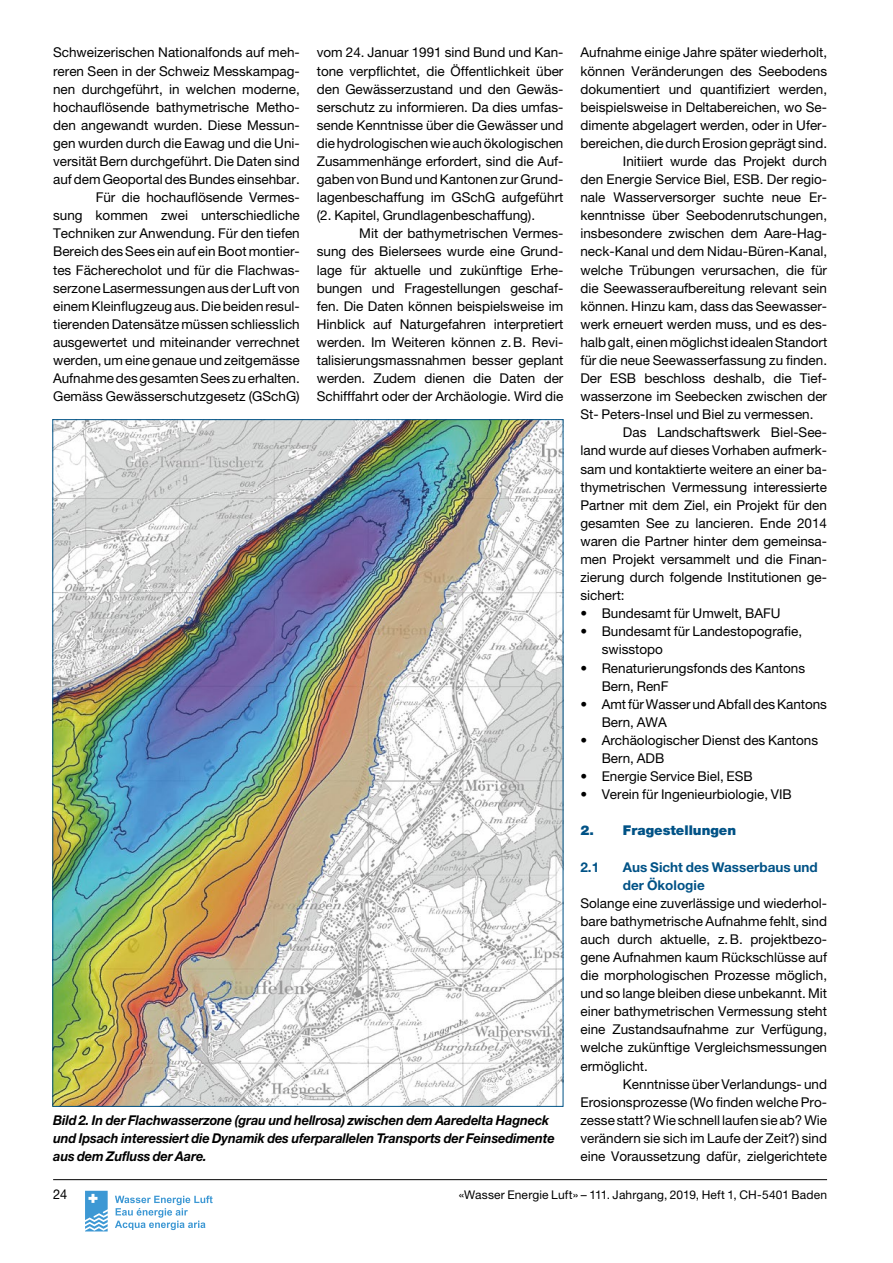
<style>
.page{position:relative;width:893px;height:1263px;background:#fff}
.page>*{position:absolute;margin:0;border:0;box-sizing:border-box;transform-origin:0 0}
.t1{font:13.5px/18.1px "Helvetica Neue";color:#000}
.t2{font:italic 700 13.5px/18.1px "Helvetica Neue";letter-spacing:-.01em;color:#000;scale:.95 1}
.t3{font:700 13.5px/18.1px "Helvetica Neue";color:#005286}
.t4{font:900 13.5px "Helvetica Neue";color:#005286}
.t5{font:13.5px "Helvetica Neue";color:#000;scale:.95 1}
.t6{font:12px "Helvetica Neue";letter-spacing:.01em;color:#000}
</style>
<div class="page">
<hr style="left:53px;top:1179px;width:774px;height:1px;background:#000">
<svg style="left:85px;top:1191px;width:23px;height:40px"></svg>
<svg style="left:115px;top:1195px;width:98px;height:35px"></svg>
<img style="left:54px;top:421px;width:507px;height:684px">
<p class="t1" style="left:53px;top:43px;width:248px;text-align:right">Schweizerischen Nationalfonds auf meh&shy;reren Seen in der Schweiz Messkampag&shy;nen durchgeführt, in welchen moderne, hochauflösende bathymetrische Metho&shy;den angewandt wurden. Diese Messun&shy;gen wurden durch die Eawag und die Uni&shy;versität Bern durchgeführt. Die Daten sind auf dem Geoportal des Bundes einsehbar.<br>Für die hochauflösende Vermes-<br>sung kommen zwei unterschiedliche Techniken zur Anwendung. Für den tiefen Bereich des Sees ein auf ein Boot montier&shy;tes Fächerecholot und für die Flachwas&shy;serzone Lasermessungen aus der Luft von einem Kleinflugzeug aus. Die beiden resul&shy;tierenden Datensätze müssen schliesslich ausgewertet und miteinander verrechnet werden, um eine genaue und zeitgemässe Aufnahme des gesamten Sees zu erhalten.<br>Gemäss Gewässerschutzgesetz (GSchG)</p>
<p class="t1" style="left:317px;top:43px;width:248px;text-align:justify">vom 24. Januar 1991 sind Bund und Kan&shy;tone verpflichtet, die Öffentlichkeit über den Gewässerzustand und den Gewäs&shy;serschutz zu informieren. Da dies umfas&shy;sende Kenntnisse über die Gewässer und die hydrologischen wie auch ökologischen Zusammenhänge erfordert, sind die Auf&shy;gaben von Bund und Kantonen zur Grund&shy;lagenbeschaffung im GSchG aufgeführt (2. Kapitel, Grundlagenbeschaffung).</p>
<p class="t1" style="left:317px;top:224px;width:248px;text-align:justify;text-indent:43px">Mit der bathymetrischen Vermes&shy;sung des Bielersees wurde eine Grund&shy;lage für aktuelle und zukünftige Erhe&shy;bungen und Fragestellungen geschaf&shy;fen. Die Daten können beispielsweise im Hinblick auf Naturgefahren interpretiert werden. Im Weiteren können z.B. Revi&shy;talisierungsmassnahmen besser geplant werden. Zudem dienen die Daten der Schifffahrt oder der Archäologie. Wird die</p>
<p class="t2" style="left:53px;top:1111px;width:529px">Bild 2. In der Flachwasserzone (grau und hellrosa) zwischen dem Aaredelta Hagneck und Ipsach interessiert die Dynamik des uferparallelen Transports der Feinsedimente aus dem Zufluss der Aare.</p>
<p class="t1" style="left:580px;top:43px;width:248px">Aufnahme einige Jahre später wiederholt,</p>
<p class="t1" style="left:580px;top:61px;width:248px">können Veränderungen des Seebodens</p>
<p class="t1" style="left:580px;top:79px;width:248px">dokumentiert und quantifiziert werden,</p>
<p class="t1" style="left:580px;top:98px;width:248px">beispielsweise in Deltabereichen, wo Se-</p>
<p class="t1" style="left:580px;top:116px;width:248px">dimente abgelagert werden, oder in Ufer-</p>
<p class="t1" style="left:580px;top:134px;width:248px">bereichen, die durch Erosion geprägt sind.</p>
<p class="t1" style="left:623px;top:152px;width:206px">Initiiert wurde das Projekt durch</p>
<p class="t1" style="left:580px;top:170px;width:247px">den Energie Service Biel, ESB. Der regio-</p>
<p class="t1" style="left:580px;top:188px;width:248px">nale Wasserversorger suchte neue Er-</p>
<p class="t1" style="left:580px;top:206px;width:248px">kenntnisse über Seebodenrutschungen,</p>
<p class="t1" style="left:580px;top:224px;width:247px">insbesondere zwischen dem Aare-Hag-</p>
<p class="t1" style="left:580px;top:242px;width:248px">neck-Kanal und dem Nidau-Büren-Kanal,</p>
<p class="t1" style="left:580px;top:260px;width:248px">welche Trübungen verursachen, die für</p>
<p class="t1" style="left:580px;top:278px;width:248px">die Seewasseraufbereitung relevant sein</p>
<p class="t1" style="left:580px;top:297px;width:248px">können. Hinzu kam, dass das Seewasser-</p>
<p class="t1" style="left:580px;top:315px;width:248px">werk erneuert werden muss, und es des-</p>
<p class="t1" style="left:580px;top:333px;width:248px">halb galt, einen möglichst idealen Standort</p>
<p class="t1" style="left:580px;top:351px;width:248px">für die neue Seewasserfassung zu finden.</p>
<p class="t1" style="left:580px;top:369px;width:248px">Der ESB beschloss deshalb, die Tief-</p>
<p class="t1" style="left:580px;top:387px;width:248px">wasserzone im Seebecken zwischen der</p>
<p class="t1" style="left:580px;top:405px;width:235px">St- Peters-Insel und Biel zu vermessen.</p>
<p class="t1" style="left:623px;top:423px;width:206px">Das Landschaftswerk Biel-See-</p>
<p class="t1" style="left:580px;top:441px;width:248px">land wurde auf dieses Vorhaben aufmerk-</p>
<p class="t1" style="left:580px;top:459px;width:248px">sam und kontaktierte weitere an einer ba-</p>
<p class="t1" style="left:580px;top:477px;width:248px">thymetrischen Vermessung interessierte</p>
<p class="t1" style="left:580px;top:496px;width:248px">Partner mit dem Ziel, ein Projekt für den</p>
<p class="t1" style="left:580px;top:514px;width:248px">gesamten See zu lancieren. Ende 2014</p>
<p class="t1" style="left:580px;top:532px;width:248px">waren die Partner hinter dem gemeinsa-</p>
<p class="t1" style="left:580px;top:550px;width:248px">men Projekt versammelt und die Finan-</p>
<p class="t1" style="left:580px;top:568px;width:248px">zierung durch folgende Institutionen ge-</p>
<p class="t1" style="left:580px;top:586px;width:46px">sichert:</p>
<p class="t1" style="left:580px;top:604px;width:202px">• Bundesamt für Umwelt, BAFU</p>
<p class="t1" style="left:602px;top:622px;width:202px;text-indent:-21px">• Bundesamt für Landestopografie, swisstopo</p>
<p class="t1" style="left:602px;top:658px;width:205px;text-indent:-21px">• Renaturierungsfonds des Kantons<br>Bern, RenF</p>
<p class="t1" style="left:602px;top:695px;width:227px;text-indent:-21px">• Amt für Wasser und Abfall des Kantons<br>Bern, AWA</p>
<p class="t1" style="left:602px;top:731px;width:218px;text-indent:-21px">• Archäologischer Dienst des Kantons<br>Bern, ADB</p>
<p class="t1" style="left:580px;top:767px;width:174px">• Energie Service Biel, ESB</p>
<p class="t1" style="left:580px;top:785px;width:213px">• Verein für Ingenieurbiologie, VIB</p>
<p class="t4" style="left:580px;top:822px;width:157px">2. Fragestellungen</p>
<p class="t3" style="left:580px;top:857px;width:20px">2.1</p>
<p class="t3" style="left:623px;top:857px;width:196px">Aus Sicht des Wasserbaus und der Ökologie</p>
<p class="t1" style="left:580px;top:894px;width:248px;text-align:justify">Solange eine zuverlässige und wiederhol&shy;bare bathymetrische Aufnahme fehlt, sind auch durch aktuelle, z.B. projektbezo&shy;gene Aufnahmen kaum Rückschlüsse auf die morphologischen Prozesse möglich, und so lange bleiben diese unbekannt. Mit einer bathymetrischen Vermessung steht eine Zustandsaufnahme zur Verfügung, welche zukünftige Vergleichsmessungen ermöglicht.</p>
<p class="t1" style="left:580px;top:1074px;width:248px;text-align:justify;text-indent:43px">Kenntnisse über Verlandungs- und Erosionsprozesse (Wo finden welche Pro&shy;zesse statt? Wie schnell laufen sie ab? Wie verändern sie sich im Laufe der Zeit?) sind eine Voraussetzung dafür, zielgerichtete</p>
<p class="t5" style="left:53px;top:1186px;width:16px">24</p>
<p class="t6" style="left:459px;top:1188px;width:370px">«Wasser Energie Luft» – 111. Jahrgang, 2019, Heft 1, CH-5401 Baden</p>
</div>
